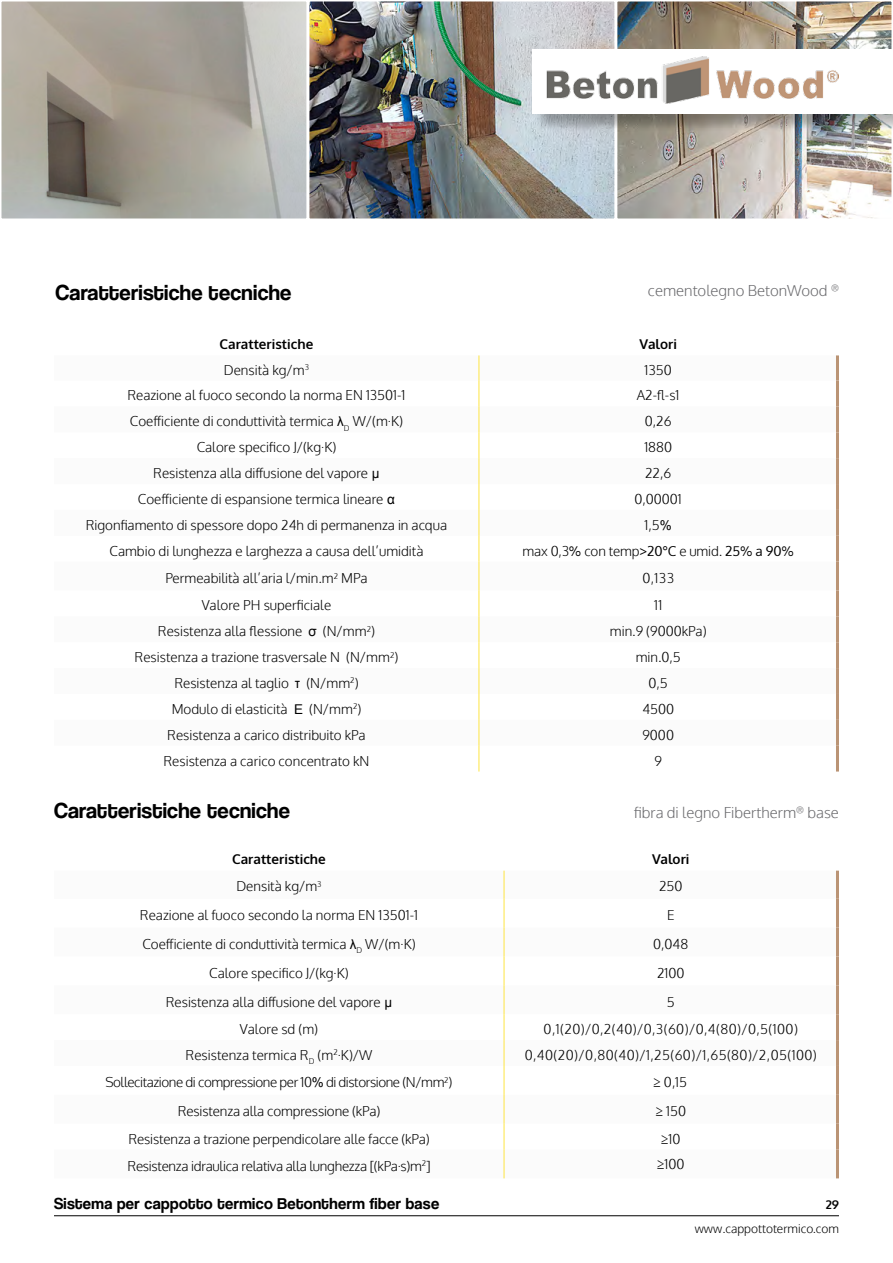
<style>
.page{position:relative;width:893px;height:1263px;background:#fff}
.page>*{position:absolute;margin:0;border:0;box-sizing:border-box;transform-origin:0 0}
.t1{font:22.5px "Coolvetica Rg";letter-spacing:.01em;color:#000}
.t2{font:16.5px "Coolvetica Rg";letter-spacing:.02em;color:#000}
.t3{font:300 15px "Oxygen";color:#6b6b6e}
.t4{font:300 13.5px "Oxygen";color:#000}
.t5{font:300 13.5px "Oxygen";letter-spacing:.03em;color:#000}
.t6{font:300 13.5px "Oxygen";letter-spacing:-.03em;color:#000}
.t7{font:300 13.5px "Oxygen";letter-spacing:-.02em;color:#000}
.t8{font:700 13.5px "Oxygen";color:#000}
.t9{font:300 12px "Oxygen";color:#000}
.t10{font:700 12px "Oxygen";color:#000}
.s1{font-family:"Arial";font-weight:400}
.s2{font-weight:400}
</style>
<div class="page">
<hr style="left:54px;top:1215px;width:785px;height:1px;background:#000">
<img style="left:617px;top:1px;width:275px;height:218px">
<img style="left:309px;top:1px;width:306px;height:218px">
<div style="left:535px;top:51px;width:358px;height:81px;background:#000;opacity:.15"></div>
<svg style="left:533px;top:49px;width:360px;height:64px"></svg>
<svg style="left:1px;top:1px;width:306px;height:218px;background:#a7a39a"></svg>
<hr style="left:836px;top:355px;width:3px;height:26px;background:#ba9475">
<hr style="left:836px;top:381px;width:3px;height:25px;background:#ba9475">
<hr style="left:836px;top:406px;width:3px;height:26px;background:#ba9475">
<hr style="left:836px;top:432px;width:3px;height:26px;background:#ba9475">
<hr style="left:836px;top:458px;width:3px;height:26px;background:#ba9475">
<hr style="left:836px;top:484px;width:3px;height:26px;background:#ba9475">
<hr style="left:836px;top:510px;width:3px;height:26px;background:#ba9475">
<hr style="left:836px;top:536px;width:3px;height:26px;background:#ba9475">
<hr style="left:836px;top:562px;width:3px;height:28px;background:#ba9475">
<hr style="left:836px;top:590px;width:3px;height:26px;background:#ba9475">
<hr style="left:836px;top:616px;width:3px;height:26px;background:#ba9475">
<hr style="left:836px;top:642px;width:3px;height:26px;background:#ba9475">
<hr style="left:836px;top:668px;width:3px;height:26px;background:#ba9475">
<hr style="left:836px;top:694px;width:3px;height:26px;background:#ba9475">
<hr style="left:836px;top:720px;width:3px;height:26px;background:#ba9475">
<hr style="left:836px;top:746px;width:3px;height:25px;background:#ba9475">
<svg style="left:479px;top:355px;width:1px;height:416px"></svg>
<hr style="left:836px;top:871px;width:3px;height:28px;background:#ba9475">
<hr style="left:836px;top:899px;width:3px;height:29px;background:#ba9475">
<hr style="left:836px;top:928px;width:3px;height:28px;background:#ba9475">
<hr style="left:836px;top:956px;width:3px;height:29px;background:#ba9475">
<hr style="left:836px;top:985px;width:3px;height:29px;background:#ba9475">
<hr style="left:836px;top:1014px;width:3px;height:26px;background:#ba9475">
<hr style="left:836px;top:1040px;width:3px;height:26px;background:#ba9475">
<hr style="left:836px;top:1066px;width:3px;height:29px;background:#ba9475">
<hr style="left:836px;top:1095px;width:3px;height:29px;background:#ba9475">
<hr style="left:836px;top:1124px;width:3px;height:25px;background:#ba9475">
<hr style="left:836px;top:1149px;width:3px;height:29px;background:#ba9475">
<svg style="left:504px;top:871px;width:1px;height:307px"></svg>
<h1 class="t1" style="left:56px;top:279px;width:238px">Caratteristiche tecniche</h1>
<p class="t8" style="left:220px;top:335px;width:95px">Caratteristiche</p>
<p class="t8" style="left:639px;top:335px;width:39px">Valori</p>
<p class="t4" style="left:224px;top:361px;width:87px">Densità kg/m<sup>3</sup></p>
<p class="t4" style="left:645px;top:361px;width:29px">1350</p>
<p class="t4" style="left:127px;top:387px;width:280px">Reazione al fuoco secondo la norma EN 13501-1</p>
<p class="t4" style="left:637px;top:387px;width:44px">A2-fl-s1</p>
<p class="t4" style="left:130px;top:413px;width:275px">Coefficiente di conduttività termica <span class="s1">λ</span><sub>D</sub> W/(m·K)</p>
<p class="t4" style="left:645px;top:413px;width:28px">0,26</p>
<p class="t4" style="left:197px;top:439px;width:141px">Calore specifico J/(kg·K)</p>
<p class="t4" style="left:644px;top:439px;width:29px">1880</p>
<p class="t4" style="left:153px;top:465px;width:228px">Resistenza alla diffusione del vapore <span class="s1">μ</span></p>
<p class="t4" style="left:645px;top:465px;width:28px">22,6</p>
<p class="t4" style="left:138px;top:491px;width:259px">Coefficiente di espansione termica lineare <span class="s1">α</span></p>
<p class="t4" style="left:634px;top:491px;width:49px">0,00001</p>
<p class="t4" style="left:86px;top:516px;width:363px">Rigonfiamento di spessore dopo 24h di permanenza in acqua</p>
<p class="t4" style="left:645px;top:516px;width:29px">1,5<span class="s1">%</span></p>
<p class="t4" style="left:110px;top:542px;width:315px">Cambio di lunghezza e larghezza a causa dell’umidità</p>
<p class="t4" style="left:522px;top:542px;width:273px">max 0,3<span class="s2">%</span> con temp<span class="s2">&gt;20°C</span> e umid. <span class="s2">25% a 90%</span></p>
<p class="t4" style="left:165px;top:570px;width:204px">Permeabilità all’aria l/min.m<sup>2</sup> MPa</p>
<p class="t4" style="left:642px;top:570px;width:33px">0,133</p>
<p class="t4" style="left:202px;top:597px;width:131px">Valore PH superficiale</p>
<p class="t4" style="left:654px;top:597px;width:10px">11</p>
<p class="t4" style="left:158px;top:623px;width:219px">Resistenza alla flessione <span class="s1">σ</span> (N/mm<sup>2</sup>)</p>
<p class="t4" style="left:610px;top:623px;width:98px">min.9 (9000kPa)</p>
<p class="t4" style="left:135px;top:649px;width:265px">Resistenza a trazione trasversale N (N/mm<sup>2</sup>)</p>
<p class="t4" style="left:636px;top:649px;width:47px">min.0,5</p>
<p class="t4" style="left:174px;top:675px;width:186px">Resistenza al taglio <span class="s1">τ</span> (N/mm<sup>2</sup>)</p>
<p class="t4" style="left:649px;top:675px;width:21px">0,5</p>
<p class="t4" style="left:172px;top:700px;width:191px">Modulo di elasticità <span class="s1">Ε</span> (N/mm<sup>2</sup>)</p>
<p class="t4" style="left:642px;top:700px;width:33px">4500</p>
<p class="t4" style="left:167px;top:726px;width:200px">Resistenza a carico distribuito kPa</p>
<p class="t4" style="left:642px;top:726px;width:33px">9000</p>
<p class="t4" style="left:164px;top:752px;width:207px">Resistenza a carico concentrato kN</p>
<p class="t4" style="left:654px;top:752px;width:9px">9</p>
<p class="t3" style="left:648px;top:281px;width:193px">cementolegno BetonWood <sup>®</sup></p>
<h1 class="t1" style="left:54px;top:797px;width:238px">Caratteristiche tecniche</h1>
<p class="t8" style="left:232px;top:850px;width:95px">Caratteristiche</p>
<p class="t8" style="left:652px;top:850px;width:39px">Valori</p>
<p class="t4" style="left:236px;top:878px;width:87px">Densità kg/m<sup>3</sup></p>
<p class="t4" style="left:659px;top:878px;width:25px">250</p>
<p class="t4" style="left:140px;top:907px;width:280px">Reazione al fuoco secondo la norma EN 13501-1</p>
<p class="t4" style="left:667px;top:907px;width:9px">E</p>
<p class="t4" style="left:142px;top:936px;width:275px">Coefficiente di conduttività termica <span class="s1">λ</span><sub>D</sub> W/(m·K)</p>
<p class="t4" style="left:653px;top:936px;width:37px">0,048</p>
<p class="t4" style="left:209px;top:964px;width:141px">Calore specifico J/(kg·K)</p>
<p class="t4" style="left:657px;top:964px;width:29px">2100</p>
<p class="t4" style="left:166px;top:993px;width:228px">Resistenza alla diffusione del vapore <span class="s1">μ</span></p>
<p class="t4" style="left:667px;top:993px;width:9px">5</p>
<p class="t4" style="left:240px;top:1021px;width:80px">Valore sd (m)</p>
<p class="t5" style="left:544px;top:1021px;width:256px">0,1(20)/0,2(40)/0,3(60)/0,4(80)/0,5(100)</p>
<p class="t4" style="left:186px;top:1046px;width:188px">Resistenza termica R<sub>D</sub> (m<sup>2</sup>·K)/W</p>
<p class="t5" style="left:525px;top:1046px;width:293px">0,40(20)/0,80(40)/1,25(60)/1,65(80)/2,05(100)</p>
<p class="t6" style="left:105px;top:1074px;width:348px">Sollecitazione di compressione per 10<span class="s1">%</span> di distorsione (N/mm<sup>2</sup>)</p>
<p class="t4" style="left:653px;top:1074px;width:35px">≥ 0,15</p>
<p class="t4" style="left:178px;top:1103px;width:204px">Resistenza alla compressione (kPa)</p>
<p class="t4" style="left:655px;top:1103px;width:32px">≥ 150</p>
<p class="t4" style="left:128px;top:1130px;width:303px">Resistenza a trazione perpendicolare alle facce (kPa)</p>
<p class="t4" style="left:661px;top:1130px;width:21px">≥10</p>
<p class="t7" style="left:127px;top:1157px;width:305px">Resistenza idraulica relativa alla lunghezza [(kPa·s)m<sup>2</sup>]</p>
<p class="t4" style="left:657px;top:1156px;width:29px">≥100</p>
<p class="t3" style="left:634px;top:803px;width:206px">fibra di legno Fibertherm<sup>®</sup> base</p>
<p class="t2" style="left:54px;top:1194px;width:387px">Sistema per cappotto termico Betontherm fiber base</p>
<p class="t10" style="left:826px;top:1197px;width:15px">29</p>
<p class="t9" style="left:695px;top:1221px;width:146px">www.cappottotermico.com</p>
</div>
